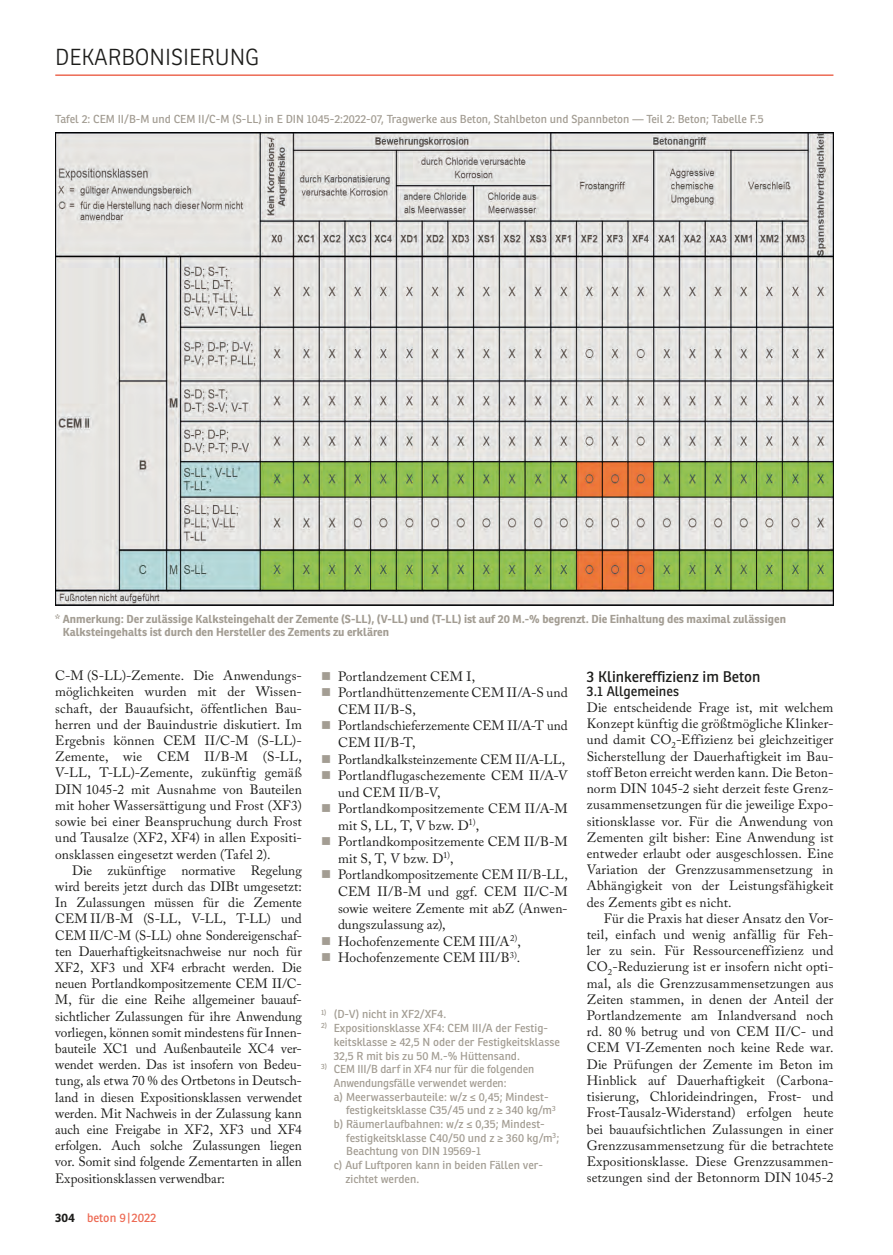
<style>
.page{position:relative;width:893px;height:1255px;background:#fff}
.page>*{position:absolute;margin:0;border:0;box-sizing:border-box;transform-origin:0 0}
.t1{font:300 22.5px "Ronnia";color:#1d1d1b}
._02_Head_1{font:15px "Ronnia";color:#1d1d1b}
._03_Fliesstext_Einzu{font:13.5px/16.2px "Adobe Caslon Pro";letter-spacing:.005em;color:#1d1d1b}
._03_Fliesstext_ohne{font:13.5px/16.2px "Adobe Caslon Pro";letter-spacing:.01em;color:#1d1d1b;text-align:justify}
._02_Head_1_1{font:13.5px "Ronnia";color:#1d1d1b}
.t2{font:12px "Ronnia";color:#ed6a54}
._05_BU{font:11.25px/13.6px "Ronnia";color:#a39d93}
._05_BU-2{font:700 11.25px/12.8px "Ronnia";color:#a39d93}
.s1{font-weight:700;color:#1d1d1b}
.s2{color:#a39d93}
</style>
<div class="page">
<hr style="left:55px;top:74px;width:778px;height:2px;background:#ed6a54">
<img style="left:55px;top:133px;width:778px;height:472px">
<h1 class="t1" style="left:55px;top:44px;width:205px">DEKARBONISIERUNG</h1>
<p class="_05_BU" style="left:55px;top:112px;width:710px">Tafel 2: CEM II/B-M und CEM II/C-M (S-LL) in E DIN 1045-2:2022-07, Tragwerke aus Beton, Stahlbeton und Spannbeton — Teil 2: Beton; Tabelle F.5</p>
<p class="_05_BU-2" style="left:63px;top:613px;width:725px;text-indent:-7px">* Anmerkung: Der zulässige Kalksteingehalt der Zemente (S-LL), (V-LL) und (T-LL) ist auf 20 M.-% begrenzt. Die Einhaltung des maximal zulässigen<br>Kalksteingehalts ist durch den Hersteller des Zements zu erklären</p>
<p class="_03_Fliesstext_ohne" style="left:55px;top:667px;width:248px">C-M (S-LL)-Zemente. Die Anwendungs&shy;möglichkeiten wurden mit der Wissen&shy;schaft, der Bauaufsicht, öffentlichen Bau&shy;herren und der Bauindustrie diskutiert. Im Ergebnis können CEM II/C-M (S-LL)- Zemente, wie CEM II/B-M (S-LL, V-LL, T-LL)-Zemente, zukünftig gemäß DIN 1045-2 mit Ausnahme von Bauteilen mit hoher Wassersättigung und Frost (XF3) sowie bei einer Beanspruchung durch Frost und Tausalze (XF2, XF4) in allen Expositi&shy;onsklassen eingesetzt werden (Tafel 2).</p>
<p class="_03_Fliesstext_Einzu" style="left:55px;top:861px;width:248px;text-align:justify;text-indent:17px">Die zukünftige normative Regelung wird bereits jetzt durch das DIBt umgesetzt:<br>In Zulassungen müssen für die Zemente CEM II/B-M (S-LL, V-LL, T-LL) und CEM II/C-M (S-LL) ohne Sondereigenschaf&shy;ten Dauerhaftigkeitsnachweise nur noch für XF2, XF3 und XF4 erbracht werden. Die neuen Portlandkompositzemente CEM II/C-M, für die eine Reihe allgemeiner bauauf&shy;sichtlicher Zulassungen für ihre Anwendung vorliegen, können somit mindestens für Innen&shy;bauteile XC1 und Außenbauteile XC4 ver&shy;wendet werden. Das ist insofern von Bedeu&shy;tung, als etwa 70 % des Ortbetons in Deutsch&shy;land in diesen Expositionsklassen verwendet werden. Mit Nachweis in der Zulassung kann auch eine Freigabe in XF2, XF3 und XF4 erfolgen. Auch solche Zulassungen liegen vor. Somit sind folgende Zementarten in allen Expositionsklassen verwendbar:</p>
<p class="t2" style="left:55px;top:1209px;width:103px"><span class="s1">304</span> beton 9|2022</p>
<p class="_03_Fliesstext_Einzu" style="left:321px;top:668px;width:156px"><span class="s2">■</span> Portlandzement CEM I,</p>
<p class="_03_Fliesstext_Einzu" style="left:338px;top:684px;width:231px;text-indent:-17px"><span class="s2">■</span> Portlandhüttenzemente CEM II/A-S und<br>CEM II/B-S,</p>
<p class="_03_Fliesstext_Einzu" style="left:338px;top:717px;width:231px;text-indent:-17px"><span class="s2">■</span> Portlandschieferzemente CEM II/A-T und<br>CEM II/B-T,</p>
<p class="_03_Fliesstext_Einzu" style="left:321px;top:750px;width:246px"><span class="s2">■</span> Portlandkalksteinzemente CEM II/A-LL,</p>
<p class="_03_Fliesstext_Einzu" style="left:338px;top:767px;width:231px;text-indent:-17px"><span class="s2">■</span> Portlandflugaschezemente CEM II/A-V und CEM II/B-V,</p>
<p class="_03_Fliesstext_Einzu" style="left:338px;top:800px;width:231px;text-indent:-17px"><span class="s2">■</span> Portlandkompositzemente CEM II/A-M mit S, LL, T, V bzw. D<sup>1)</sup>,</p>
<p class="_03_Fliesstext_Einzu" style="left:338px;top:833px;width:231px;text-indent:-17px"><span class="s2">■</span> Portlandkompositzemente CEM II/B-M mit S, T, V bzw. D<sup>1)</sup>,</p>
<p class="_03_Fliesstext_Einzu" style="left:338px;top:866px;width:231px;text-align:justify;text-indent:-17px"><span class="s2">■</span> Portlandkompositzemente CEM II/B-LL, CEM II/B-M und ggf. CEM II/C-M sowie weitere Zemente mit abZ (Anwen&shy;dungszulassung az),</p>
<p class="_03_Fliesstext_Einzu" style="left:321px;top:932px;width:201px"><span class="s2">■</span> Hochofenzemente CEM III/A<sup>2)</sup>,</p>
<p class="_03_Fliesstext_Einzu" style="left:321px;top:949px;width:201px"><span class="s2">■</span> Hochofenzemente CEM III/B<sup>3)</sup>.</p>
<p class="_05_BU" style="left:321px;top:1007px;width:127px"><sup>1)</sup> (D-V) nicht in XF2/XF4.</p>
<p class="_05_BU" style="left:334px;top:1021px;width:228px;text-indent:-13px"><sup>2)</sup> Expositionsklasse XF4: CEM III/A der Festig&shy;keitsklasse ≥ 42,5 N oder der Festigkeitsklasse<br>32,5 R mit bis zu 50 M.-% Hüttensand.</p>
<p class="_05_BU" style="left:334px;top:1062px;width:202px;text-indent:-13px"><sup>3)</sup> CEM III/B darf in XF4 nur für die folgenden<br>Anwendungsfälle verwendet werden:</p>
<p class="_05_BU" style="left:346px;top:1089px;width:211px;text-indent:-12px">a) Meerwasserbauteile: w/z ≤ 0,45; Mindest&shy;festigkeitsklasse C35/45 und z ≥ 340 kg/m<sup>3</sup></p>
<p class="_05_BU" style="left:346px;top:1116px;width:215px;text-indent:-12px">b) Räumerlaufbahnen: w/z ≤ 0,35; Mindest&shy;festigkeitsklasse C40/50 und z ≥ 360 kg/m<sup>3</sup>;<br>Beachtung von DIN 19569-1</p>
<p class="_05_BU" style="left:345px;top:1157px;width:199px;text-indent:-12px">c) Auf Luftporen kann in beiden Fällen ver&shy;zichtet werden.</p>
<p class="_02_Head_1" style="left:587px;top:667px;width:175px">3 Klinkereffizienz im Beton</p>
<p class="_02_Head_1_1" style="left:587px;top:682px;width:94px">3.1 Allgemeines</p>
<p class="_03_Fliesstext_ohne" style="left:587px;top:699px;width:248px">Die entscheidende Frage ist, mit welchem Konzept künftig die größtmögliche Klinker&shy;und damit CO<sub>2</sub>-Effizienz bei gleichzeitiger Sicherstellung der Dauerhaftigkeit im Bau&shy;stoff Beton erreicht werden kann. Die Beton&shy;norm DIN 1045-2 sieht derzeit feste Grenz&shy;zusammensetzungen für die jeweilige Expo&shy;sitionsklasse vor. Für die Anwendung von Zementen gilt bisher: Eine Anwendung ist entweder erlaubt oder ausgeschlossen. Eine Variation der Grenzzusammensetzung in Abhängigkeit von der Leistungsfähigkeit des Zements gibt es nicht.</p>
<p class="_03_Fliesstext_Einzu" style="left:587px;top:910px;width:248px;text-align:justify;text-indent:17px">Für die Praxis hat dieser Ansatz den Vor&shy;teil, einfach und wenig anfällig für Feh&shy;ler zu sein. Für Ressourceneffizienz und CO<sub>2</sub>-Reduzierung ist er insofern nicht opti&shy;mal, als die Grenzzusammensetzungen aus Zeiten stammen, in denen der Anteil der Portlandzemente am Inlandversand noch rd. 80 % betrug und von CEM II/C- und CEM VI-Zementen noch keine Rede war.<br>Die Prüfungen der Zemente im Beton im Hinblick auf Dauerhaftigkeit (Carbona&shy;tisierung, Chlorideindringen, Frost- und Frost-Tausalz-Widerstand) erfolgen heute bei bauaufsichtlichen Zulassungen in einer Grenzzusammensetzung für die betrachtete Expositionsklasse. Diese Grenzzusammen&shy;setzungen sind der Betonnorm DIN 1045-2</p>
</div>
